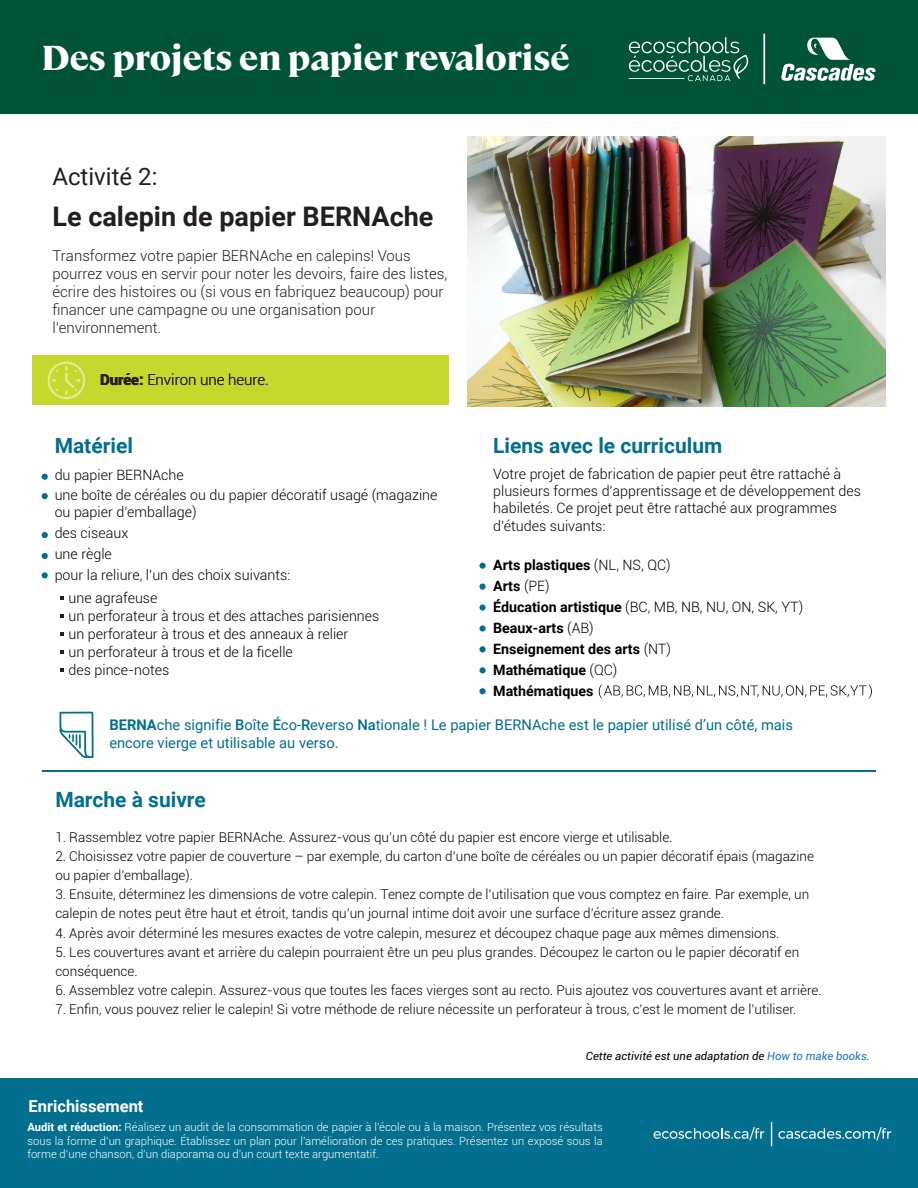
<style>
.page{position:relative;width:918px;height:1188px;background:#fff}
.page>*{position:absolute;margin:0;border:0;box-sizing:border-box;transform-origin:0 0}
.t1{font:800 34.5px "Cambon";color:#fff}
.t2{font:700 27px "Roboto";color:#231f20}
.t3{font:24px "Roboto";color:#231f20}
.t4{font:700 21px "Roboto";color:#036f8e}
.t5{font:700 16.5px "Roboto";color:#fff}
.t6{font:300 15px/18px "Roboto";color:#231f20}
.t7{font:14.7px/17.7px "Roboto";color:#036f8e}
.t8{font:300 14.25px/18px "Roboto";color:#000}
.t9{font:700 14.25px/21px "Roboto";color:#000}
.t10{font:300 13.5px/19.2px "Roboto";color:#000}
.t11{font:300 11.25px/13.5px "Roboto";color:#fff;text-align:justify}
.t12{font:italic 11.25px "Roboto";color:#000}
.s1{font-weight:900}
.s2{font-weight:700}
.s3{font-weight:500}
.s4{font-weight:300}
.s5{color:#1b75bb}
</style>
<div class="page">
<div style="left:0;top:1079px;width:918px;height:109px;background:#036f8e"></div>
<div style="left:32px;top:355px;width:417px;height:50px;background:#c4d82d"></div>
<svg style="left:48px;top:362px;width:37px;height:37px"></svg>
<svg style="left:42px;top:493px;width:6px;height:6px"></svg>
<svg style="left:42px;top:532px;width:6px;height:6px"></svg>
<svg style="left:42px;top:572px;width:6px;height:6px"></svg>
<svg style="left:42px;top:474px;width:6px;height:6px"></svg>
<svg style="left:42px;top:553px;width:6px;height:6px"></svg>
<div style="left:479px;top:563px;width:7px;height:6px;background:#036f8e;border-radius:50%"></div>
<div style="left:479px;top:584px;width:7px;height:6px;background:#036f8e;border-radius:50%"></div>
<svg style="left:479px;top:604px;width:7px;height:7px"></svg>
<svg style="left:479px;top:625px;width:7px;height:7px"></svg>
<div style="left:479px;top:646px;width:7px;height:6px;background:#036f8e;border-radius:50%"></div>
<div style="left:479px;top:667px;width:7px;height:6px;background:#036f8e;border-radius:50%"></div>
<img style="left:468px;top:136px;width:417px;height:270px">
<svg style="left:60px;top:614px;width:4px;height:4px"></svg>
<svg style="left:60px;top:632px;width:4px;height:4px"></svg>
<svg style="left:60px;top:650px;width:4px;height:4px"></svg>
<svg style="left:60px;top:596px;width:4px;height:4px"></svg>
<svg style="left:60px;top:668px;width:4px;height:4px"></svg>
<div style="left:0;top:0;width:918px;height:114px;background:#005336"></div>
<svg style="left:781px;top:38px;width:95px;height:43px"></svg>
<svg style="left:629px;top:37px;width:120px;height:44px"></svg>
<hr style="left:629px;top:78px;width:56px;height:1px;background:#fff">
<hr style="left:763px;top:34px;width:2px;height:50px;background:#fff">
<svg style="left:60px;top:712px;width:34px;height:46px"></svg>
<hr style="left:43px;top:770px;width:833px;height:2px;background:#036f8e">
<svg style="left:599px;top:684px;width:273px;height:15px"></svg>
<div style="left:479px;top:688px;width:7px;height:6px;background:#036f8e;border-radius:50%"></div>
<svg style="left:771px;top:1122px;width:1px;height:24px"></svg>
<svg style="left:654px;top:1127px;width:110px;height:13px"></svg>
<svg style="left:778px;top:1127px;width:113px;height:13px"></svg>
<h1 class="t1" style="left:42px;top:33px;width:529px">Des projets en papier revalorisé</h1>
<h3 class="t3" style="left:52px;top:160px;width:107px">Activité 2:</h3>
<h2 class="t2" style="left:52px;top:198px;width:383px">Le calepin de papier BERNAche</h2>
<p class="t6" style="left:52px;top:246px;width:396px">Transformez votre papier BERNAche en calepins! Vous pourrez vous en servir pour noter les devoirs, faire des listes, écrire des histoires ou (si vous en fabriquez beaucoup) pour financer une campagne ou une organisation pour l’environnement.</p>
<p class="t6" style="left:100px;top:370px;width:170px"><span class="s1">Durée:</span> Environ une heure.</p>
<h3 class="t4" style="left:55px;top:431px;width:80px">Matériel</h3>
<p class="t8" style="left:55px;top:464px;width:384px;line-height:20.1px">du papier BERNAche<br>une boîte de céréales ou du papier décoratif usagé (magazine</p>
<p class="t8" style="left:55px;top:501px;width:237px;line-height:21px">ou papier d’emballage)<br>des ciseaux<br>une règle<br>pour la reliure, l’un des choix suivants:</p>
<p class="t8" style="left:69px;top:588px;width:312px">une agrafeuse<br>un perforateur à trous et des attaches parisiennes un perforateur à trous et des anneaux à relier<br>un perforateur à trous et de la ficelle<br>des pince-notes</p>
<p class="t7" style="left:109px;top:715px;width:685px"><span class="s2">BERNA</span>che signifie <span class="s3">B</span>oîte <span class="s3">É</span>co-<span class="s3">R</span>everso <span class="s3">Na</span>tionale ! Le papier BERNAche est le papier utilisé d’un côté, mais encore vierge et utilisable au verso.</p>
<h3 class="t4" style="left:493px;top:431px;width:231px">Liens avec le curriculum</h3>
<p class="t8" style="left:493px;top:465px;width:369px;line-height:17.1px">Votre projet de fabrication de papier peut être rattaché à plusieurs formes d’apprentissage et de développement des habiletés. Ce projet peut être rattaché aux programmes d’études suivants:</p>
<p class="t9" style="left:493px;top:553px;width:312px">Arts plastiques <span class="s4">(NL, NS, QC)<br></span>Arts <span class="s4">(PE)<br></span>Éducation artistique <span class="s4">(BC, MB, NB, NU, ON, SK, YT)<br></span>Beaux-arts <span class="s4">(AB)<br></span>Enseignement des arts <span class="s4">(NT)<br></span>Mathématique <span class="s4">(QC)<br></span>Mathématiques</p>
<h3 class="t4" style="left:55px;top:785px;width:152px">Marche à suivre</h3>
<p class="t10" style="left:55px;top:827px;width:619px">1. Rassemblez votre papier BERNAche. Assurez-vous qu’un côté du papier est encore vierge et utilisable.</p>
<p class="t10" style="left:55px;top:846px;width:760px">2. Choisissez votre papier de couverture – par exemple, du carton d’une boîte de céréales ou un papier décoratif épais (magazine ou papier d’emballage).</p>
<p class="t10" style="left:55px;top:884px;width:755px">3. Ensuite, déterminez les dimensions de votre calepin. Tenez compte de l’utilisation que vous comptez en faire. Par exemple, un calepin de notes peut être haut et étroit, tandis qu’un journal intime doit avoir une surface d’écriture assez grande.</p>
<p class="t10" style="left:55px;top:923px;width:726px">4. Après avoir déterminé les mesures exactes de votre calepin, mesurez et découpez chaque page aux mêmes dimensions.</p>
<p class="t10" style="left:55px;top:942px;width:746px">5. Les couvertures avant et arrière du calepin pourraient être un peu plus grandes. Découpez le carton ou le papier décoratif en conséquence.</p>
<p class="t10" style="left:55px;top:980px;width:768px">6. Assemblez votre calepin. Assurez-vous que toutes les faces vierges sont au recto. Puis ajoutez vos couvertures avant et arrière.</p>
<p class="t10" style="left:55px;top:999px;width:743px">7. Enfin, vous pouvez relier le calepin! Si votre méthode de reliure nécessite un perforateur à trous, c’est le moment de l’utiliser.</p>
<p class="t5" style="left:28px;top:1094px;width:117px">Enrichissement</p>
<p class="t12" style="left:586px;top:1048px;width:286px">Cette activité est une adaptation de <span class="s5">How to make books.</span></p>
<p class="t11" style="left:27px;top:1120px;width:577px"><span class="s2">Audit et réduction:</span> Réalisez un audit de la consommation de papier à l’école ou à la maison. Présentez vos résultats sous la forme d’un graphique. Établissez un plan pour l’amélioration de ces pratiques. Présentez un exposé sous la forme d’une chanson, d’un diaporama ou d’un court texte argumentatif.</p>
</div>
